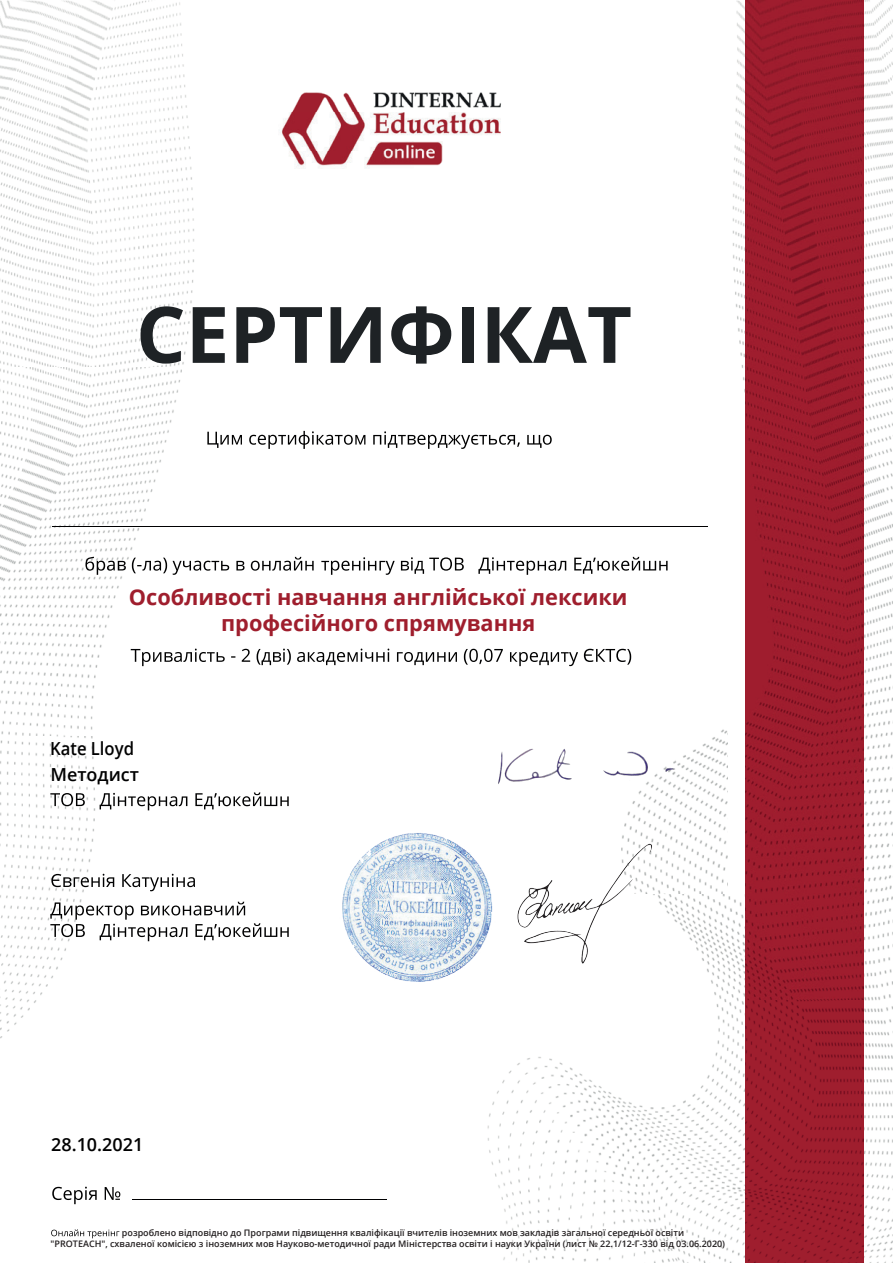
<style>
.page{position:relative;width:893px;height:1263px;background:#fff}
.page>*{position:absolute;margin:0;border:0;box-sizing:border-box;transform-origin:0 0}
.t1{font:700 78px "Open Sans";color:#1e2225}
.t2{font:700 21.75px/26.1px "Open Sans";color:#9f1e2d;text-align:center}
.t3{font:600 18px "Open Sans";color:#000001}
.t4{font:600 18px "Open Sans";color:#000001;scale:.92 1}
.t5{font:600 18px "Open Sans";color:#000001}
.t6{font:600 9px/10.8px "Open Sans";color:#231f20}
.s1{font-style:inherit}
</style>
<div class="page">
<img style="left:0;top:1px;width:315px;height:1238px">
<img style="left:734px;top:1px;width:12px;height:157px">
<img style="left:746px;top:1px;width:147px;height:1262px">
<img style="left:732px;top:158px;width:14px;height:369px">
<img style="left:454px;top:526px;width:273px;height:368px">
<img style="left:487px;top:894px;width:259px;height:369px">
<img style="left:52px;top:527px;width:655px;height:1px">
<img style="left:278px;top:74px;width:223px;height:117px">
<img style="left:133px;top:1199px;width:253px;height:1px">
<svg style="left:85px;top:557px;width:379px;height:18px"></svg>
<svg style="left:478px;top:557px;width:190px;height:18px"></svg>
<svg style="left:131px;top:649px;width:326px;height:17px"></svg>
<svg style="left:464px;top:649px;width:167px;height:17px"></svg>
<svg style="left:207px;top:431px;width:345px;height:18px"></svg>
<svg style="left:50px;top:793px;width:35px;height:13px"></svg>
<svg style="left:100px;top:792px;width:189px;height:18px"></svg>
<svg style="left:52px;top:1187px;width:68px;height:17px"></svg>
<svg style="left:51px;top:874px;width:144px;height:17px"></svg>
<svg style="left:50px;top:902px;width:239px;height:39px"></svg>
<img style="left:526px;top:814px;width:139px;height:166px">
<svg style="left:51px;top:1229px;width:68px;height:9px"></svg>
<img style="left:342px;top:791px;width:184px;height:213px">
<img style="left:490px;top:744px;width:186px;height:40px">
<h1 class="t1" style="left:136px;top:279px;width:498px">СЕРТИФІКАТ</h1>
<h2 class="t2" style="left:129px;top:583px;width:500px">Особливості навчання англійської лексики професійного спрямування</h2>
<h3 class="t4" style="left:50px;top:736px;width:93px">Kate Lloyd</h3>
<h3 class="t5" style="left:50px;top:762px;width:90px">Методист</h3>
<h3 class="t3" style="left:51px;top:1132px;width:94px">28.10.20<span class="s1">21</span></h3>
<p class="t6" style="left:51px;top:1227px;width:676px;text-indent:71px">розроблено відповідно до Програми підвищення кваліфікації вчителів іноземних мов закладів загальної середньої освіти "PROTEACH", схваленої комісією з іноземних мов Науково-методичної ради Міністерства освіти і науки України (лист № 22.1/12-Г-330 від 03.06.2020)</p>
</div>
